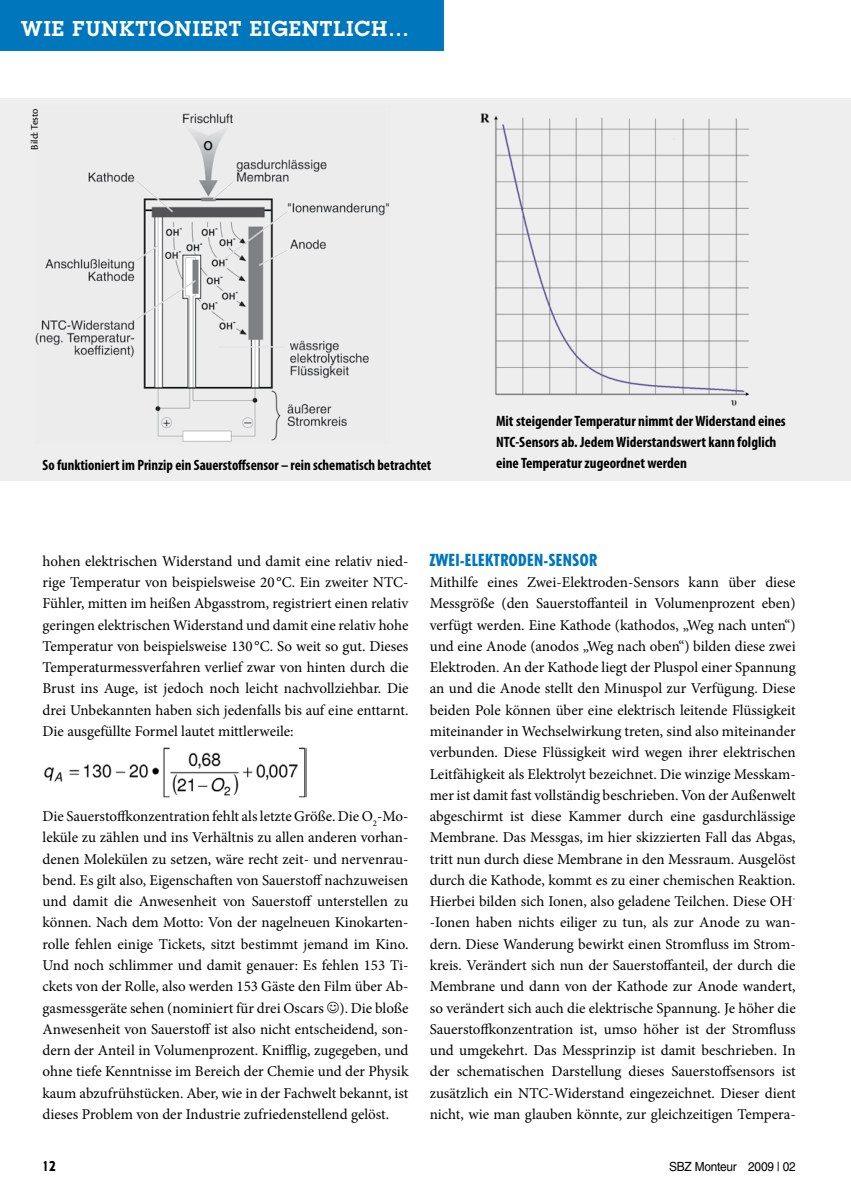
<style>
.page{position:relative;width:851px;height:1204px;background:#fff}
.page>*{position:absolute;margin:0;border:0;box-sizing:border-box;transform-origin:0 0}
.t1{font:600 21px "Lubalin Graph Std";letter-spacing:.05em;color:#fff}
.t2{font:800 condensed 16.5px "Tempo Std";letter-spacing:.03em;color:#0076bd}
.t3{font:15px/21.3px "Minion Pro";color:#000;text-align:justify}
.t4{font:700 condensed 15px/21px "Myriad Pro";color:#000}
.t5{font:800 condensed 13.5px "Tempo Std";color:#000}
.t6{font:12.6px "Helvetica LT Std";letter-spacing:-.02em;color:#000;scale:.94 1}
.t7{font:10.5px "Cronos Pro";color:#000}
</style>
<div class="page">
<div style="left:0;top:98px;width:850px;height:382px;background:#eee"></div>
<img style="left:35px;top:113px;width:354px;height:329px">
<img style="left:480px;top:113px;width:270px;height:293px">
<div style="left:0;top:0;width:443px;height:51px;background:#0076bd"></div>
<img style="left:44px;top:747px;width:262px;height:51px">
<h1 class="t1" style="left:21px;top:15px;width:389px">WIE FUNKTIONIERT EIGENTLICH…</h1>
<p class="t7" style="left:29px;top:149px;width:43px;rotate:-90deg">Bild: Testo</p>
<p class="t4" style="left:43px;top:454px;width:390px">So funktioniert im Prinzip ein Sauerstoffsensor – rein schematisch betrachtet</p>
<p class="t4" style="left:496px;top:410px;width:291px">Mit steigender Temperatur nimmt derWiderstand eines<br>NTC-Sensors ab. JedemWiderstandswert kann folglich eine Temperatur zugeordnet werden</p>
<p class="t3" style="left:43px;top:550px;width:367px">hohen elektrischen Widerstand und damit eine relativ nied&shy;rige Temperatur von beispielsweise 20 °C. Ein zweiter NTC-Fühler, mitten im heißen Abgasstrom, registriert einen relativ geringen elektrischen Widerstand und damit eine relativ hohe Temperatur von beispielsweise 130 °C. So weit so gut. Dieses Temperaturmessverfahren verlief zwar von hinten durch die Brust ins Auge, ist jedoch noch leicht nachvollziehbar. Die drei Unbekannten haben sich jedenfalls bis auf eine enttarnt.<br>Die ausgefüllte Formel lautet mittlerweile:</p>
<p class="t3" style="left:43px;top:805px;width:367px">Die Sauerstoffkonzentration fehlt als letzte Größe. Die O<sub>2</sub>-Mo&shy;leküle zu zählen und ins Verhältnis zu allen anderen vorhan&shy;denen Molekülen zu setzen, wäre recht zeit- und nervenrau&shy;bend. Es gilt also, Eigenschaften von Sauerstoff nachzuweisen und damit die Anwesenheit von Sauerstoff unterstellen zu können. Nach dem Motto: Von der nagelneuen Kinokarten&shy;rolle fehlen einige Tickets, sitzt bestimmt jemand im Kino.<br>Und noch schlimmer und damit genauer: Es fehlen 153 Ti&shy;ckets von der Rolle, also werden 153 Gäste den Film über Ab&shy;gasmessgeräte sehen (nominiert für drei Oscars ). Die bloße Anwesenheit von Sauerstoff ist also nicht entscheidend, son&shy;dern der Anteil in Volumenprozent. Knifflig, zugegeben, und ohne tiefe Kenntnisse im Bereich der Chemie und der Physik kaum abzufrühstücken. Aber, wie in der Fachwelt bekannt, ist dieses Problem von der Industrie zufriedenstellend gelöst.</p>
<p class="t2" style="left:429px;top:549px;width:169px">ZWEI-ELEKTRODEN-SENSOR</p>
<p class="t3" style="left:429px;top:571px;width:367px">Mithilfe eines Zwei-Elektroden-Sensors kann über diese Messgröße (den Sauerstoffanteil in Volumenprozent eben) verfügt werden. Eine Kathode (kathodos, „Weg nach unten“) und eine Anode (anodos „Weg nach oben“) bilden diese zwei Elektroden. An der Kathode liegt der Pluspol einer Spannung an und die Anode stellt den Minuspol zur Verfügung. Diese beiden Pole können über eine elektrisch leitende Flüssigkeit miteinander in Wechselwirkung treten, sind also miteinander verbunden. Diese Flüssigkeit wird wegen ihrer elektrischen Leitfähigkeit als Elektrolyt bezeichnet. Die winzige Messkam&shy;mer ist damit fast vollständig beschrieben. Von der Außenwelt abgeschirmt ist diese Kammer durch eine gasdurchlässige Membrane. Das Messgas, im hier skizzierten Fall das Abgas, tritt nun durch diese Membrane in den Messraum. Ausgelöst durch die Kathode, kommt es zu einer chemischen Reak-tion.<br>Hierbei bilden sich Ionen, also geladene Teilchen. Diese OH<sup>-</sup>-Ionen haben nichts eiliger zu tun, als zur Anode zu wan&shy;dern. Diese Wanderung bewirkt einen Stromfluss im Strom&shy;kreis. Verändert sich nun der Sauerstoffanteil, der durch die Membrane und dann von der Kathode zur Anode wandert, so verändert sich auch die elektrische Spannung. Je höher die Sauerstoffkonzentration ist, umso höher ist der Stromfluss und umgekehrt. Das Messprinzip ist damit beschrieben. In der schematischen Darstellung dieses Sauerstoffsensors ist zusätzlich ein NTC-Widerstand eingezeichnet. Dieser dient nicht, wie man glauben könnte, zur gleichzeitigen Tempera-</p>
<p class="t5" style="left:43px;top:1157px;width:14px">12</p>
<p class="t6" style="left:669px;top:1158px;width:136px">SBZ Monteur 2009 | 02</p>
</div>
